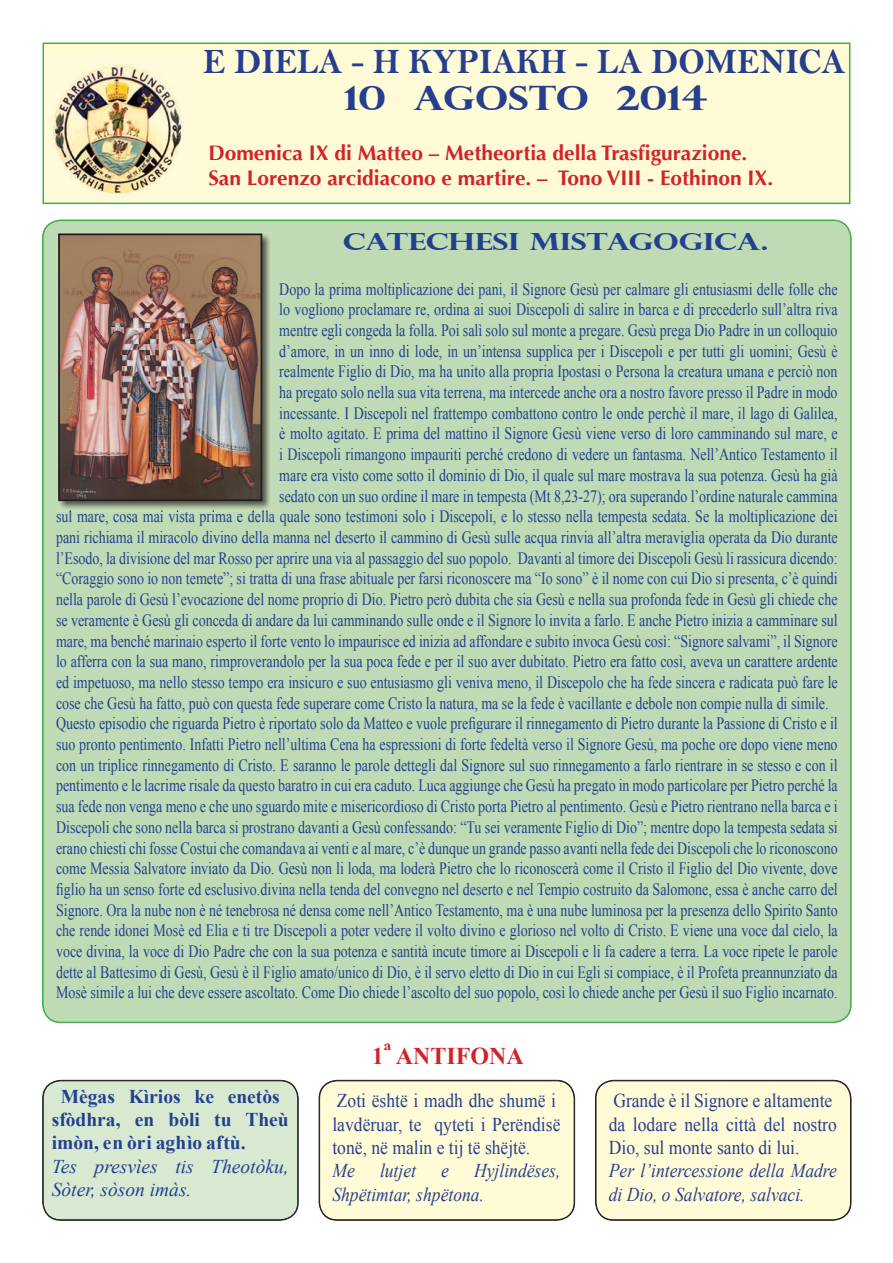
<style>
.page{position:relative;width:893px;height:1263px;background:#fff}
.page>*{position:absolute;margin:0;border:0;box-sizing:border-box;transform-origin:0 0}
.t1{font:36px "Bell MT Bold";color:#253f8e;scale:.95 1}
.t2{font:700 33.6px "Perpetua Titling";color:#253f8e;scale:1.2 1}
.t3{font:700 24px "Times New Roman";color:#d1232a}
.t4{font:700 23.7px "Perpetua Titling";letter-spacing:-.01em;color:#253f8e;scale:1.32 1}
.t5{font:700 21px/25.2px "Optima";color:#d1232a}
.t6{font:19.5px/23.4px "Times New Roman";color:#253f8e;scale:.9 1}
.t7{font:italic 19.5px/23.4px "Times New Roman";color:#253f8e;scale:.9 1}
.t8{font:700 19.5px/23.4px "Times New Roman";color:#253f8e}
.t9{font:italic 19.5px/23.4px "Times New Roman";color:#253f8e}
.t10{font:17.25px "Times New Roman";color:#253f8e;scale:.81 1}
</style>
<div class="page">
<div style="left:43px;top:220px;width:808px;height:802px;background:#bedbb6;border-radius:18px"></div>
<div style="left:43px;top:1080px;width:255px;height:140px;background:#d8e9d2;border-radius:18px"></div>
<div style="left:43px;top:1081px;width:255px;height:139px;border:1px solid #231f20;border-radius:18px"></div>
<div style="left:319px;top:1080px;width:255px;height:140px;background:#fffbd6;border-radius:18px"></div>
<div style="left:320px;top:1081px;width:254px;height:139px;border:1px solid #231f20;border-radius:18px"></div>
<div style="left:596px;top:1080px;width:255px;height:140px;background:#fffbd6;border-radius:18px"></div>
<div style="left:596px;top:1081px;width:255px;height:139px;border:1px solid #231f20;border-radius:18px"></div>
<div style="left:43px;top:43px;width:807px;height:160px;background:#fffbd6"></div>
<div style="left:43px;top:43px;width:807px;height:161px;border:2px solid #40ae49"></div>
<img style="left:53px;top:61px;width:131px;height:136px">
<img style="left:57px;top:232px;width:215px;height:279px">
<img style="left:61px;top:236px;width:198px;height:262px">
<div style="left:58px;top:233px;width:204px;height:268px;border:2px solid #231f20"></div>
<h1 class="t1" style="left:203px;top:40px;width:677px">E DIELA - H KYPIAKH - LA DOMENICA</h1>
<h2 class="t2" style="left:344px;top:77px;width:304px">10 AGOSTO 2014</h2>
<p class="t5" style="left:208px;top:141px;width:566px">Domenica IX di Matteo – Metheortia della Trasfigurazione.<br>San Lorenzo arcidiacono e martire. – Tono VIII - Eothinon IX.</p>
<h3 class="t4" style="left:343px;top:227px;width:324px">CATECHESI MISTAGOGICA.</h3>
<p class="t10" style="left:279px;top:277px;width:691px">Dopo la prima moltiplicazione dei pani, il Signore Gesù per calmare gli entusiasmi delle folle che</p>
<p class="t10" style="left:279px;top:298px;width:691px">lo vogliono proclamare re, ordina ai suoi Discepoli di salire in barca e di precederlo sull’altra riva</p>
<p class="t10" style="left:279px;top:319px;width:691px">mentre egli congeda la folla. Poi salì solo sul monte a pregare. Gesù prega Dio Padre in un colloquio</p>
<p class="t10" style="left:279px;top:339px;width:691px">d’amore, in un inno di lode, in un’intensa supplica per i Discepoli e per tutti gli uomini; Gesù è</p>
<p class="t10" style="left:279px;top:360px;width:691px">realmente Figlio di Dio, ma ha unito alla propria Ipostasi o Persona la creatura umana e perciò non</p>
<p class="t10" style="left:279px;top:381px;width:691px">ha pregato solo nella sua vita terrena, ma intercede anche ora a nostro favore presso il Padre in modo</p>
<p class="t10" style="left:279px;top:401px;width:691px">incessante. I Discepoli nel frattempo combattono contro le onde perchè il mare, il lago di Galilea,</p>
<p class="t10" style="left:279px;top:422px;width:691px">è molto agitato. E prima del mattino il Signore Gesù viene verso di loro camminando sul mare, e</p>
<p class="t10" style="left:279px;top:443px;width:691px">i Discepoli rimangono impauriti perché credono di vedere un fantasma. Nell’Antico Testamento il</p>
<p class="t10" style="left:279px;top:463px;width:691px">mare era visto come sotto il dominio di Dio, il quale sul mare mostrava la sua potenza. Gesù ha già</p>
<p class="t10" style="left:279px;top:484px;width:691px">sedato con un suo ordine il mare in tempesta (Mt 8,23-27); ora superando l’ordine naturale cammina</p>
<p class="t10" style="left:56px;top:505px;width:966px">sul mare, cosa mai vista prima e della quale sono testimoni solo i Discepoli, e lo stesso nella tempesta sedata. Se la moltiplicazione dei</p>
<p class="t10" style="left:56px;top:526px;width:967px">pani richiama il miracolo divino della manna nel deserto il cammino di Gesù sulle acqua rinvia all’altra meraviglia operata da Dio durante</p>
<p class="t10" style="left:56px;top:546px;width:967px">l’Esodo, la divisione del mar Rosso per aprire una via al passaggio del suo popolo. Davanti al timore dei Discepoli Gesù li rassicura dicendo:</p>
<p class="t10" style="left:56px;top:567px;width:967px">“Coraggio sono io non temete”; si tratta di una frase abituale per farsi riconoscere ma “Io sono” è il nome con cui Dio si presenta, c’è quindi</p>
<p class="t10" style="left:56px;top:588px;width:966px">nella parole di Gesù l’evocazione del nome proprio di Dio. Pietro però dubita che sia Gesù e nella sua profonda fede in Gesù gli chiede che</p>
<p class="t10" style="left:56px;top:608px;width:967px">se veramente è Gesù gli conceda di andare da lui camminando sulle onde e il Signore lo invita a farlo. E anche Pietro inizia a camminare sul</p>
<p class="t10" style="left:56px;top:629px;width:966px">mare, ma benché marinaio esperto il forte vento lo impaurisce ed inizia ad affondare e subito invoca Gesù così: “Signore salvami”, il Signore</p>
<p class="t10" style="left:56px;top:650px;width:967px">lo afferra con la sua mano, rimproverandolo per la sua poca fede e per il suo aver dubitato. Pietro era fatto così, aveva un carattere ardente</p>
<p class="t10" style="left:56px;top:670px;width:967px">ed impetuoso, ma nello stesso tempo era insicuro e suo entusiasmo gli veniva meno, il Discepolo che ha fede sincera e radicata può fare le</p>
<p class="t10" style="left:56px;top:691px;width:955px">cose che Gesù ha fatto, può con questa fede superare come Cristo la natura, ma se la fede è vacillante e debole non compie nulla di simile.</p>
<p class="t10" style="left:56px;top:712px;width:967px">Questo episodio che riguarda Pietro è riportato solo da Matteo e vuole prefigurare il rinnegamento di Pietro durante la Passione di Cristo e il</p>
<p class="t10" style="left:56px;top:733px;width:966px">suo pronto pentimento. Infatti Pietro nell’ultima Cena ha espressioni di forte fedeltà verso il Signore Gesù, ma poche ore dopo viene meno</p>
<p class="t10" style="left:56px;top:753px;width:966px">con un triplice rinnegamento di Cristo. E saranno le parole dettegli dal Signore sul suo rinnegamento a farlo rientrare in se stesso e con il</p>
<p class="t10" style="left:56px;top:774px;width:967px">pentimento e le lacrime risale da questo baratro in cui era caduto. Luca aggiunge che Gesù ha pregato in modo particolare per Pietro perché la</p>
<p class="t10" style="left:56px;top:795px;width:967px">sua fede non venga meno e che uno sguardo mite e misericordioso di Cristo porta Pietro al pentimento. Gesù e Pietro rientrano nella barca e i</p>
<p class="t10" style="left:56px;top:815px;width:967px">Discepoli che sono nella barca si prostrano davanti a Gesù confessando: “Tu sei veramente Figlio di Dio”; mentre dopo la tempesta sedata si</p>
<p class="t10" style="left:56px;top:836px;width:966px">erano chiesti chi fosse Costui che comandava ai venti e al mare, c’è dunque un grande passo avanti nella fede dei Discepoli che lo riconoscono</p>
<p class="t10" style="left:56px;top:857px;width:966px">come Messia Salvatore inviato da Dio. Gesù non li loda, ma loderà Pietro che lo riconoscerà come il Cristo il Figlio del Dio vivente, dove</p>
<p class="t10" style="left:56px;top:877px;width:967px">figlio ha un senso forte ed esclusivo.divina nella tenda del convegno nel deserto e nel Tempio costruito da Salomone, essa è anche carro del</p>
<p class="t10" style="left:56px;top:898px;width:966px">Signore. Ora la nube non è né tenebrosa né densa come nell’Antico Testamento, ma è una nube luminosa per la presenza dello Spirito Santo</p>
<p class="t10" style="left:56px;top:919px;width:967px">che rende idonei Mosè ed Elia e ti tre Discepoli a poter vedere il volto divino e glorioso nel volto di Cristo. E viene una voce dal cielo, la</p>
<p class="t10" style="left:56px;top:940px;width:966px">voce divina, la voce di Dio Padre che con la sua potenza e santità incute timore ai Discepoli e li fa cadere a terra. La voce ripete le parole</p>
<p class="t10" style="left:56px;top:960px;width:967px">dette al Battesimo di Gesù, Gesù è il Figlio amato/unico di Dio, è il servo eletto di Dio in cui Egli si compiace, è il Profeta preannunziato da</p>
<p class="t10" style="left:56px;top:981px;width:966px">Mosè simile a lui che deve essere ascoltato. Come Dio chiede l’ascolto del suo popolo, così lo chiede anche per Gesù il suo Figlio incarnato.</p>
<p class="t8" style="left:52px;top:1084px;width:239px;text-indent:9px">Mègas Kìrios ke enetòs sfòdhra, en bòli tu Theù imòn, en òri aghìo aftù.</p>
<p class="t9" style="left:52px;top:1154px;width:238px">Tes presvìes tis Theotòku,<br>Sòter, sòson imàs.</p>
<h3 class="t3" style="left:372px;top:1039px;width:153px">1ª ANTIFONA</h3>
<p class="t6" style="left:332px;top:1089px;width:255px">Zoti është i madh dhe shumë i lavdëruar, te qyteti i Perëndisë tonë, në malin e tij të shëjtë.</p>
<p class="t7" style="left:332px;top:1159px;width:26px">Me</p>
<p class="t7" style="left:380px;top:1159px;width:42px">lutjet</p>
<p class="t7" style="left:441px;top:1159px;width:10px">e</p>
<p class="t7" style="left:332px;top:1159px;width:255px;text-indent:142px">Hyjlindëses,<br>Shpëtimtar, shpëtona.</p>
<p class="t6" style="left:609px;top:1089px;width:255px">Grande è il Signore e altamente da lodare nella città del nostro<br>Dio, sul monte santo di lui.</p>
<p class="t7" style="left:609px;top:1159px;width:255px">Per l’intercessione della Madre di Dio, o Salvatore, salvaci.</p>
</div>
